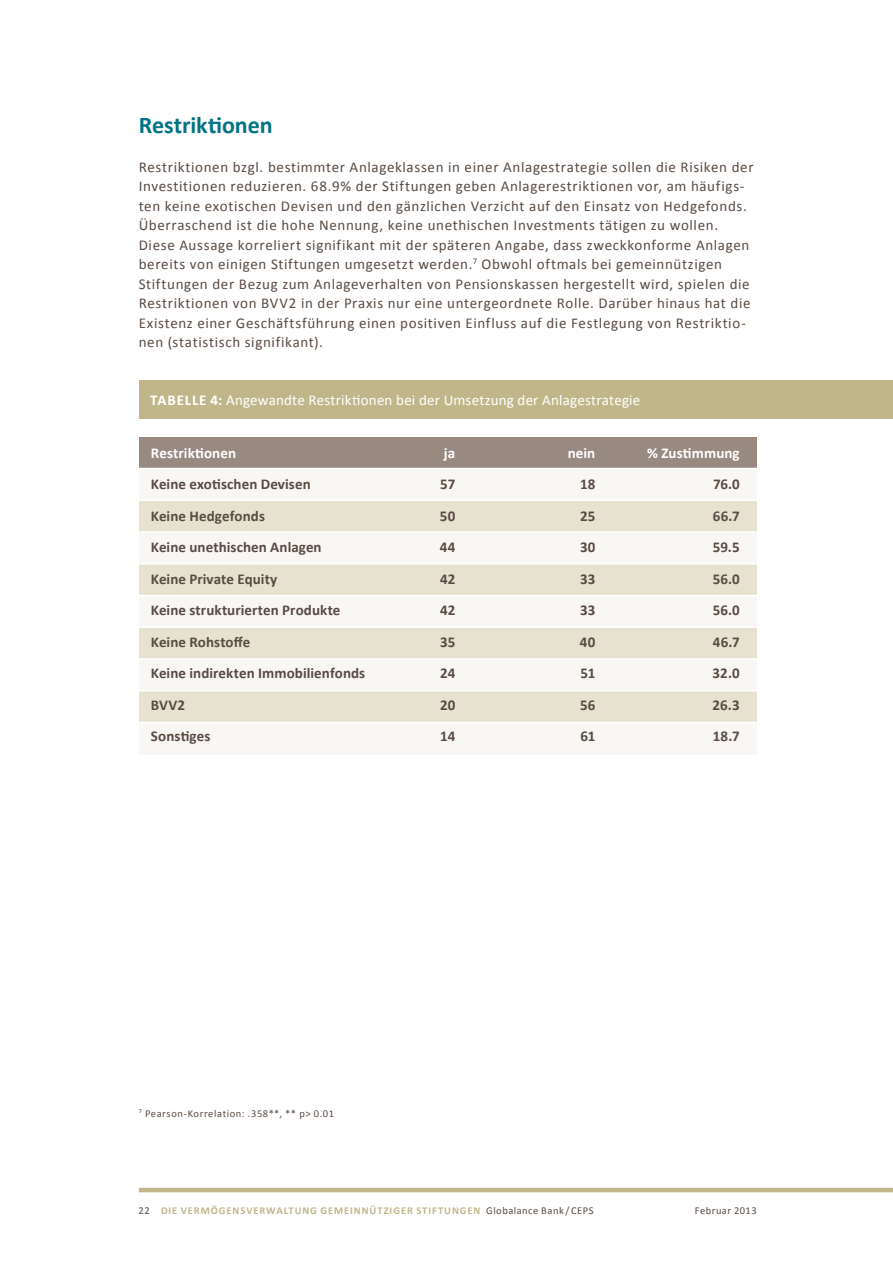
<style>
.page{position:relative;width:893px;height:1263px;background:#fff}
.page>*{position:absolute;margin:0;border:0;box-sizing:border-box;transform-origin:0 0}
.t1{font:700 24px "Calibri";letter-spacing:-.005em;color:#007385}
.t2{font:15px/19.5px "Calibri";letter-spacing:.04em;color:#594b43}
.t3{font:700 15px/31.5px "Calibri";letter-spacing:.005em;color:#594b43;text-align:justify}
.t4{font:15px "Calibri";letter-spacing:.01em;color:#fff}
.t5{font:700 15px "Calibri";letter-spacing:.005em;color:#fff}
.t6{font:700 10.5px "Calibri";letter-spacing:.09em;color:#c1b68a}
.t7{font:10.5px "Calibri";letter-spacing:.05em;color:#594b43}
.s1{font-weight:700}
.s2{font-weight:400;color:#594b43}
</style>
<div class="page">
<hr style="left:139px;top:1188px;width:754px;height:4px;background:#c1b68a">
<div style="left:139px;top:381px;width:754px;height:38px;background:#c1b68a"></div>
<div style="left:139px;top:437px;width:618px;height:31px;background:#988981"></div>
<div style="left:139px;top:468px;width:618px;height:287px;background:#e7e1d0"></div>
<div style="left:139px;top:533px;width:618px;height:30px;background:#f9f7f3"></div>
<div style="left:139px;top:469px;width:618px;height:31px;background:#f9f7f3"></div>
<div style="left:139px;top:596px;width:618px;height:31px;background:#f9f7f3"></div>
<div style="left:139px;top:659px;width:618px;height:31px;background:#f9f7f3"></div>
<div style="left:139px;top:723px;width:618px;height:32px;background:#f9f7f3"></div>
<hr style="left:38px;top:468px;width:816px;height:1px;background:#fff">
<hr style="left:38px;top:499px;width:816px;height:2px;background:#fff">
<hr style="left:38px;top:531px;width:816px;height:2px;background:#fff">
<hr style="left:38px;top:563px;width:816px;height:1px;background:#fff">
<hr style="left:38px;top:595px;width:816px;height:1px;background:#fff">
<hr style="left:38px;top:626px;width:816px;height:2px;background:#fff">
<hr style="left:38px;top:658px;width:816px;height:2px;background:#fff">
<hr style="left:38px;top:690px;width:816px;height:1px;background:#fff">
<hr style="left:38px;top:722px;width:816px;height:1px;background:#fff">
<h1 class="t1" style="left:139px;top:109px;width:135px">Restriktionen</h1>
<p class="t2" style="left:139px;top:157px;width:616px">Restriktionen bzgl. bestimmter Anlageklassen in einer Anlagestrategie sollen die Risiken der Investitionen reduzieren. 68.9% der Stiftungen geben Anlagerestriktionen vor, am häufigs&shy;ten keine exotischen Devisen und den gänzlichen Verzicht auf den Einsatz von Hedgefonds.<br>Überraschend ist die hohe Nennung, keine unethischen Investments tätigen zu wollen.<br>Diese Aussage korreliert signifikant mit der späteren Angabe, dass zweckkonforme Anlagen bereits von einigen Stiftungen umgesetzt werden.<sup>7</sup> Obwohl oftmals bei gemeinnützigen Stiftungen der Bezug zum Anlageverhalten von Pensionskassen hergestellt wird, spielen die Restriktionen von BVV2 in der Praxis nur eine untergeordnete Rolle. Darüber hinaus hat die Existenz einer Geschäftsführung einen positiven Einfluss auf die Festlegung von Restriktio&shy;nen (statistisch signifikant).</p>
<p class="t4" style="left:150px;top:390px;width:492px"><span class="s1">Tab elle 4:</span> Angewandte Restriktionen bei der Umsetzung der Anlagestrategie</p>
<p class="t5" style="left:151px;top:443px;width:87px">Restriktionen</p>
<p class="t3" style="left:151px;top:468px;width:216px;text-align:left">Keine exotischen Devisen<br>Keine Hedgefonds<br>Keine unethischen Anlagen<br>Keine Private Equity<br>Keine strukturierten Produkte<br>Keine Rohstoffe<br>Keine indirekten Immobilienfonds<br>BVV2<br>Sonstiges</p>
<p class="t5" style="left:444px;top:443px;width:13px">ja</p>
<p class="t3" style="left:440px;top:468px;width:17px">57<br>50<br>44<br>42<br>42<br>35<br>24<br>20<br>14</p>
<p class="t5" style="left:568px;top:443px;width:29px">nein</p>
<p class="t3" style="left:580px;top:468px;width:17px">18<br>25<br>30<br>33<br>33<br>40<br>51<br>56<br>61</p>
<p class="t5" style="left:647px;top:443px;width:94px">% Zustimmung</p>
<p class="t3" style="left:713px;top:468px;width:29px">76.0<br>66.7<br>59.5<br>56.0<br>56.0<br>46.7<br>32.0<br>26.3<br>18.7</p>
<p class="t7" style="left:139px;top:1106px;width:197px"><sup>7</sup> Pearson-Korrelation: .358**, ** p&gt; 0.01</p>
<p class="t6" style="left:139px;top:1204px;width:456px"><span class="s2">22</span> Die Vermögensverwaltung gemeinnütziger Stiftungen <span class="s2">Globalance Bank / CEPS</span></p>
<p class="t7" style="left:695px;top:1204px;width:63px">Februar 2013</p>
</div>
